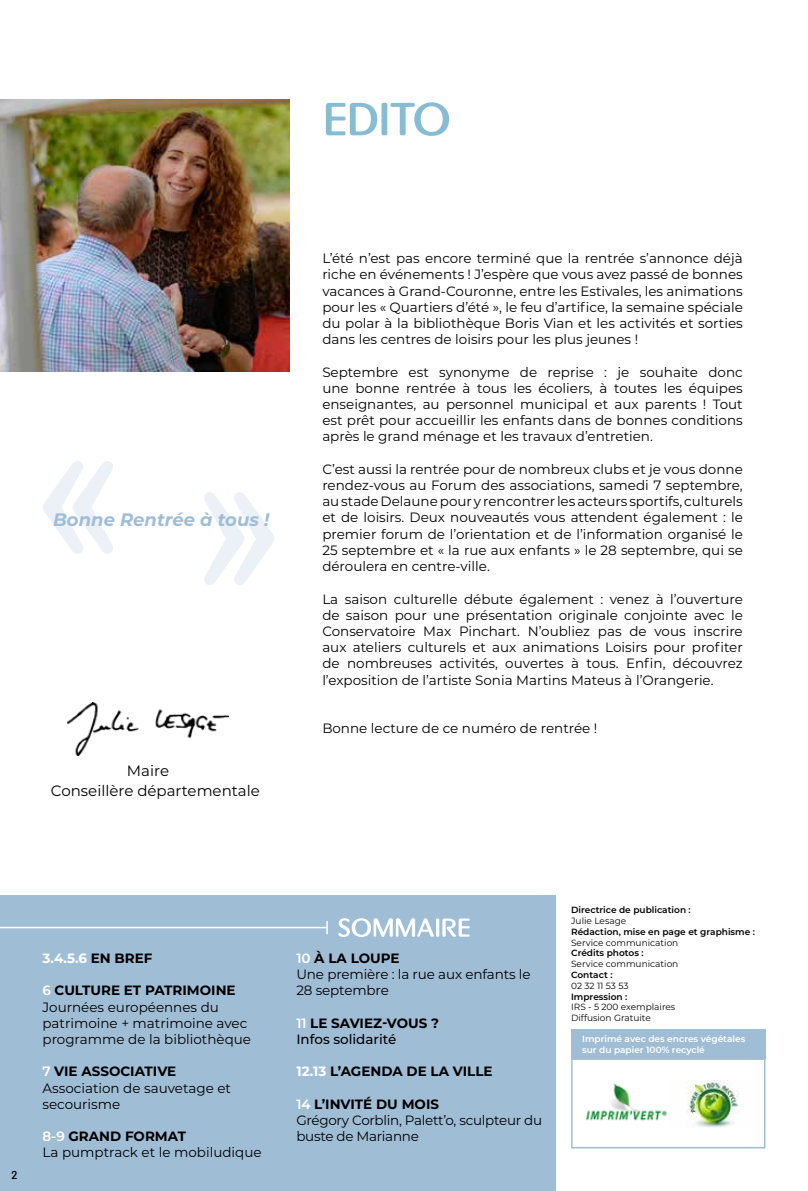
<style>
.page{position:relative;width:808px;height:1191px;background:#fff}
.page>*{position:absolute;margin:0;border:0;box-sizing:border-box;transform-origin:0 0}
.t1{font:italic 700 18px "Montserrat";color:#a0bdd6}
.t2{font:15px/20px "Montserrat";color:#000}
.t3{font:13.5px/16.2px "Montserrat";color:#000;text-align:justify}
.t4{font:13.5px/16.2px "Montserrat";letter-spacing:-.02em;color:#000}
.t5{font:500 13.5px/16.2px "Montserrat";color:#000}
.t6{font:700 13.5px "Montserrat";color:#000}
.t7{font:700 13.5px "Montserrat";color:#fff}
.t8{font:500 12px "Pinot Grigio Modern";color:#000}
.t9{font:9px/10.8px "Montserrat";color:#000}
.t10{font:600 9px "Montserrat";color:#000}
.t11{font:600 9px/10.8px "Montserrat";color:#fff}
.s1{color:#000}
.s2{font-weight:600;color:#fff}
.s3{font-weight:700}
.s4{color:#fff}
</style>
<div class="page">
<div style="left:0;top:895px;width:555px;height:296px;background:#a0bdd6"></div>
<div style="left:571px;top:1028px;width:194px;height:30px;background:#a0bdd6"></div>
<div style="left:571px;top:1058px;width:194px;height:90px;border:2px solid #a0bdd6"></div>
<img style="left:0;top:100px;width:290px;height:271px">
<img style="left:68px;top:702px;width:160px;height:54px">
<svg style="left:43px;top:461px;width:70px;height:93px"></svg>
<svg style="left:204px;top:492px;width:70px;height:93px"></svg>
<img style="left:586px;top:1083px;width:81px;height:38px">
<img style="left:686px;top:1080px;width:53px;height:47px">
<svg style="left:338px;top:918px;width:132px;height:19px"></svg>
<hr style="left:0;top:926px;width:327px;height:2px;background:#fff">
<svg style="left:326px;top:921px;width:2px;height:13px"></svg>
<svg style="left:326px;top:102px;width:123px;height:34px"></svg>
<h1 class="t1" style="left:53px;top:507px;width:218px">Bonne Rentrée à tous !</h1>
<p class="t2" style="left:51px;top:760px;width:210px;text-indent:76px">Maire<br>Conseillère départementale</p>
<p class="t3" style="left:322px;top:250px;width:422px">L’été n’est pas encore terminé que la rentrée s’annonce déjà riche en événements ! J’espère que vous avez passé de bonnes vacances à Grand-Couronne, entre les Estivales, les animations pour les « Quartiers d’été », le feu d’artifice, la semaine spéciale du polar à la bibliothèque Boris Vian et les activités et sorties dans les centres de loisirs pour les plus jeunes !</p>
<p class="t3" style="left:322px;top:363px;width:422px">Septembre est synonyme de reprise : je souhaite donc une bonne rentrée à tous les écoliers, à toutes les équipes enseignantes, au personnel municipal et aux parents ! Tout est prêt pour accueillir les enfants dans de bonnes conditions après le grand ménage et les travaux d’entretien.</p>
<p class="t3" style="left:322px;top:460px;width:422px">C’est aussi la rentrée pour de nombreux clubs et je vous donne rendez-vous au Forum des associations, samedi 7 septembre, au stade Delaune pour y rencontrer les acteurs sportifs, culturels et de loisirs. Deux nouveautés vous attendent également : le premier forum de l’orientation et de l’information organisé le 25 septembre et « la rue aux enfants » le 28 septembre, qui se déroulera en centre-ville.</p>
<p class="t3" style="left:322px;top:590px;width:422px">La saison culturelle débute également : venez à l’ouverture de saison pour une présentation originale conjointe avec le Conservatoire Max Pinchart. N’oubliez pas de vous inscrire aux ateliers culturels et aux animations Loisirs pour profiter de nombreuses activités, ouvertes à tous. Enfin, découvrez l’exposition de l’artiste Sonia Martins Mateus à l’Orangerie.</p>
<p class="t3" style="left:322px;top:720px;width:277px">Bonne lecture de ce numéro de rentrée !</p>
<p class="t8" style="left:11px;top:1169px;width:7px">2</p>
<p class="t7" style="left:43px;top:948px;width:111px">3.4.5.6 <span class="s1">EN BREF</span></p>
<p class="t3" style="left:43px;top:982px;width:210px;text-align:left"><span class="s2">6</span> <span class="s3">CULTURE ET PATRIMOINE<br></span>Journées européennes du patrimoine + matrimoine avec programme de la bibliothèque</p>
<p class="t3" style="left:43px;top:1063px;width:190px;text-align:left"><span class="s2">7</span> <span class="s3">VIE ASSOCIATIVE<br></span>Association de sauvetage et secourisme</p>
<p class="t3" style="left:43px;top:1127px;width:221px"><span class="s2">8-9</span> <span class="s3">GRAND FORMAT<br></span>La pumptrack et le mobiludique</p>
<p class="t3" style="left:296px;top:949px;width:236px;text-align:left"><span class="s2">10</span> <span class="s3">À LA LOUPE<br></span>Une première : la rue aux enfants le<br>28 septembre</p>
<p class="t5" style="left:296px;top:1014px;width:144px"><span class="s2">11</span> <span class="s3">LE SAVIEZ-VOUS ?<br></span>Infos solidarité</p>
<p class="t6" style="left:296px;top:1062px;width:198px"><span class="s4">12.13</span> L’AGENDA DE LA VILLE</p>
<p class="t4" style="left:296px;top:1095px;width:247px"><span class="s2">14</span> <span class="s3">L’INVITÉ DU MOIS<br></span>Grégory Corblin, Palett’o, sculpteur du buste de Marianne</p>
<p class="t10" style="left:571px;top:903px;width:121px">Directrice de publication :</p>
<p class="t9" style="left:571px;top:915px;width:57px">Julie Lesage</p>
<p class="t10" style="left:571px;top:925px;width:185px">Rédaction, mise en page et graphisme :</p>
<p class="t9" style="left:571px;top:936px;width:109px">Service communication</p>
<p class="t10" style="left:571px;top:946px;width:74px">Crédits photos :</p>
<p class="t9" style="left:571px;top:958px;width:109px">Service communication</p>
<p class="t10" style="left:571px;top:968px;width:43px">Contact :</p>
<p class="t9" style="left:571px;top:979px;width:59px">02 32 11 53 53</p>
<p class="t10" style="left:571px;top:990px;width:58px">Impression :</p>
<p class="t9" style="left:571px;top:1001px;width:106px">IRS - 5 200 exemplaires<br>Diffusion Gratuite</p>
<p class="t11" style="left:582px;top:1033px;width:165px">Imprimé avec des encres végétales sur du papier 100% recyclé</p>
</div>
